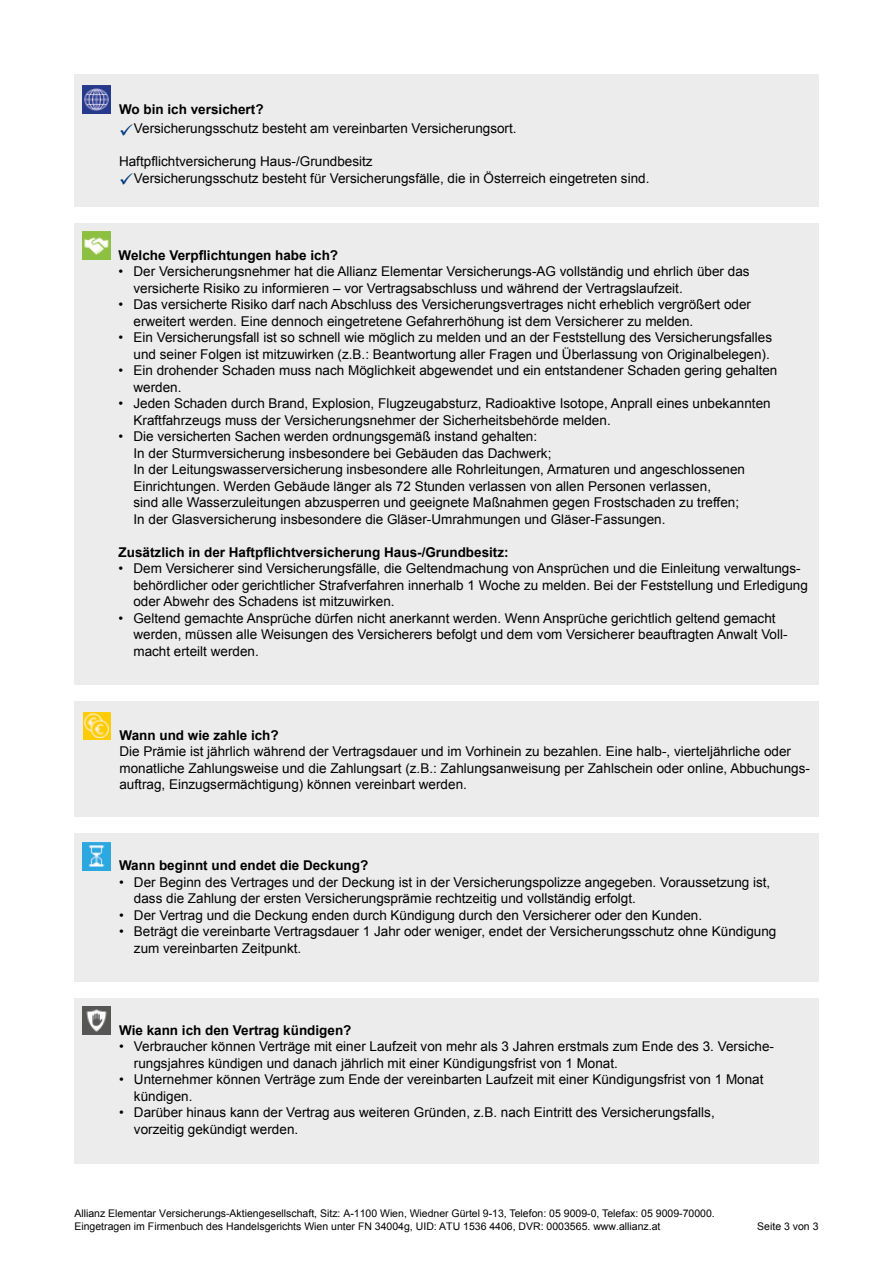
<style>
.page{position:relative;width:893px;height:1263px;background:#fff}
.page>*{position:absolute;margin:0;border:0;box-sizing:border-box;transform-origin:0 0}
.t1{font:13.5px/16.5px "Arial";color:#000}
.t2{font:700 13.5px "Arial";color:#000}
.t3{font:10.5px/12.8px "Arial";color:#000}
.s1{color:#003d84}
</style>
<div class="page">
<div style="left:74px;top:833px;width:745px;height:149px;background:#ececec"></div>
<div style="left:74px;top:998px;width:745px;height:165px;background:#ececec"></div>
<img style="left:83px;top:842px;width:28px;height:28px">
<img style="left:83px;top:1007px;width:28px;height:27px">
<div style="left:74px;top:223px;width:744px;height:247px;background:#ececec"></div>
<div style="left:74px;top:230px;width:744px;height:455px;background:#ececec"></div>
<img style="left:82px;top:232px;width:28px;height:28px">
<div style="left:74px;top:701px;width:745px;height:116px;background:#ececec"></div>
<img style="left:83px;top:712px;width:28px;height:28px">
<div style="left:74px;top:74px;width:745px;height:92px;background:#ececec"></div>
<div style="left:74px;top:84px;width:745px;height:122px;background:#ececec"></div>
<img style="left:83px;top:86px;width:28px;height:28px">
<p class="t2" style="left:119px;top:100px;width:146px">Wo bin ich versichert?</p>
<p class="t1" style="left:119px;top:120px;width:399px"><span class="s1">✓</span>Versicherungsschutz besteht am vereinbarten Versicherungsort.</p>
<p class="t1" style="left:119px;top:153px;width:255px">Haftpflichtversicherung Haus-/Grundbesitz</p>
<p class="t1" style="left:119px;top:170px;width:532px"><span class="s1">✓</span>Versicherungsschutz besteht für Versicherungsfälle, die in Österreich eingetreten sind.</p>
<p class="t2" style="left:119px;top:246px;width:221px">Welche Verpflichtungen habe ich?</p>
<p class="t1" style="left:134px;top:263px;width:618px;text-indent:-15px">• Der Versicherungsnehmer hat die Allianz Elementar Versicherungs-AG vollständig und ehrlich über das versicherte Risiko zu informieren – vor Vertragsabschluss und während der Vertragslaufzeit.</p>
<p class="t1" style="left:134px;top:296px;width:619px;text-indent:-15px">• Das versicherte Risiko darf nach Abschluss des Versicherungsvertrages nicht erheblich vergrößert oder erweitert werden. Eine dennoch eingetretene Gefahrerhöhung ist dem Versicherer zu melden.</p>
<p class="t1" style="left:119px;top:329px;width:655px;text-align:right">• Ein Versicherungsfall ist so schnell wie möglich zu melden und an der Feststellung des Versicherungsfalles und seiner Folgen ist mitzuwirken (z.B.: Beantwortung aller Fragen und Überlassung von Originalbelegen).</p>
<p class="t1" style="left:133px;top:362px;width:645px;text-indent:-15px">• Ein drohender Schaden muss nach Möglichkeit abgewendet und ein entstandener Schaden gering gehalten werden.</p>
<p class="t1" style="left:133px;top:395px;width:639px;text-indent:-15px">• Jeden Schaden durch Brand, Explosion, Flugzeugabsturz, Radioaktive Isotope, Anprall eines unbekannten<br>Kraftfahrzeugs muss der Versicherungsnehmer der Sicherheitsbehörde melden.</p>
<p class="t1" style="left:133px;top:428px;width:613px;text-indent:-15px">• Die versicherten Sachen werden ordnungsgemäß instand gehalten:<br>In der Sturmversicherung insbesondere bei Gebäuden das Dachwerk;<br>In der Leitungswasserversicherung insbesondere alle Rohrleitungen, Armaturen und angeschlossenen Einrichtungen. Werden Gebäude länger als 72 Stunden verlassen von allen Personen verlassen,<br>sind alle Wasserzuleitungen abzusperren und geeignete Maßnahmen gegen Frostschaden zu treffen; In der Glasversicherung insbesondere die Gläser-Umrahmungen und Gläser-Fassungen.</p>
<p class="t2" style="left:119px;top:543px;width:392px">Zusätzlich in der Haftpflichtversicherung Haus-/Grundbesitz:</p>
<p class="t1" style="left:133px;top:560px;width:676px;text-indent:-15px">• Dem Versicherer sind Versicherungsfälle, die Geltendmachung von Ansprüchen und die Einleitung verwaltungs&shy;behördlicher oder gerichtlicher Strafverfahren innerhalb 1 Woche zu melden. Bei der Feststellung und Erledigung oder Abwehr des Schadens ist mitzuwirken.</p>
<p class="t1" style="left:133px;top:610px;width:656px;text-indent:-15px">• Geltend gemachte Ansprüche dürfen nicht anerkannt werden. Wenn Ansprüche gerichtlich geltend gemacht werden, müssen alle Weisungen des Versicherers befolgt und dem vom Versicherer beauftragten Anwalt Voll&shy;macht erteilt werden.</p>
<p class="t2" style="left:119px;top:726px;width:161px">Wann und wie zahle ich?</p>
<p class="t1" style="left:119px;top:743px;width:692px">Die Prämie ist jährlich während der Vertragsdauer und im Vorhinein zu bezahlen. Eine halb-, vierteljährliche oder monatliche Zahlungsweise und die Zahlungsart (z.B.: Zahlungsanweisung per Zahlschein oder online, Abbuchungs&shy;auftrag, Einzugsermächtigung) können vereinbart werden.</p>
<p class="t2" style="left:119px;top:856px;width:251px">Wann beginnt und endet die Deckung?</p>
<p class="t1" style="left:134px;top:874px;width:638px;text-indent:-15px">• Der Beginn des Vertrages und der Deckung ist in der Versicherungspolizze angegeben. Voraussetzung ist, dass die Zahlung der ersten Versicherungsprämie rechtzeitig und vollständig erfolgt.</p>
<p class="t1" style="left:119px;top:907px;width:584px">• Der Vertrag und die Deckung enden durch Kündigung durch den Versicherer oder den Kunden.</p>
<p class="t1" style="left:134px;top:923px;width:644px;text-indent:-15px">• Beträgt die vereinbarte Vertragsdauer 1 Jahr oder weniger, endet der Versicherungsschutz ohne Kündigung zum vereinbarten Zeitpunkt.</p>
<p class="t2" style="left:119px;top:1021px;width:234px">Wie kann ich den Vertrag kündigen?</p>
<p class="t1" style="left:134px;top:1038px;width:642px;text-indent:-15px">• Verbraucher können Verträge mit einer Laufzeit von mehr als 3 Jahren erstmals zum Ende des 3. Versiche&shy;rungsjahres kündigen und danach jährlich mit einer Kündigungsfrist von 1 Monat.</p>
<p class="t1" style="left:134px;top:1071px;width:631px;text-indent:-15px">• Unternehmer können Verträge zum Ende der vereinbarten Laufzeit mit einer Kündigungsfrist von 1 Monat kündigen.</p>
<p class="t1" style="left:134px;top:1104px;width:582px;text-indent:-15px">• Darüber hinaus kann der Vertrag aus weiteren Gründen, z.B. nach Eintritt des Versicherungsfalls, vorzeitig gekündigt werden.</p>
<p class="t3" style="left:74px;top:1207px;width:642px">Allianz Elementar Versicherungs-Aktiengesellschaft, Sitz: A-1100 Wien, Wiedner Gürtel 9-13, Telefon: 05 9009-0, Telefax: 05 9009-70000.<br>Eingetragen im Firmenbuch des Handelsgerichts Wien unter FN 34004g, UID: ATU 1536 4406, DVR: 0003565. www.allianz.at</p>
<p class="t3" style="left:757px;top:1219px;width:63px">Seite 3 von 3</p>
</div>
